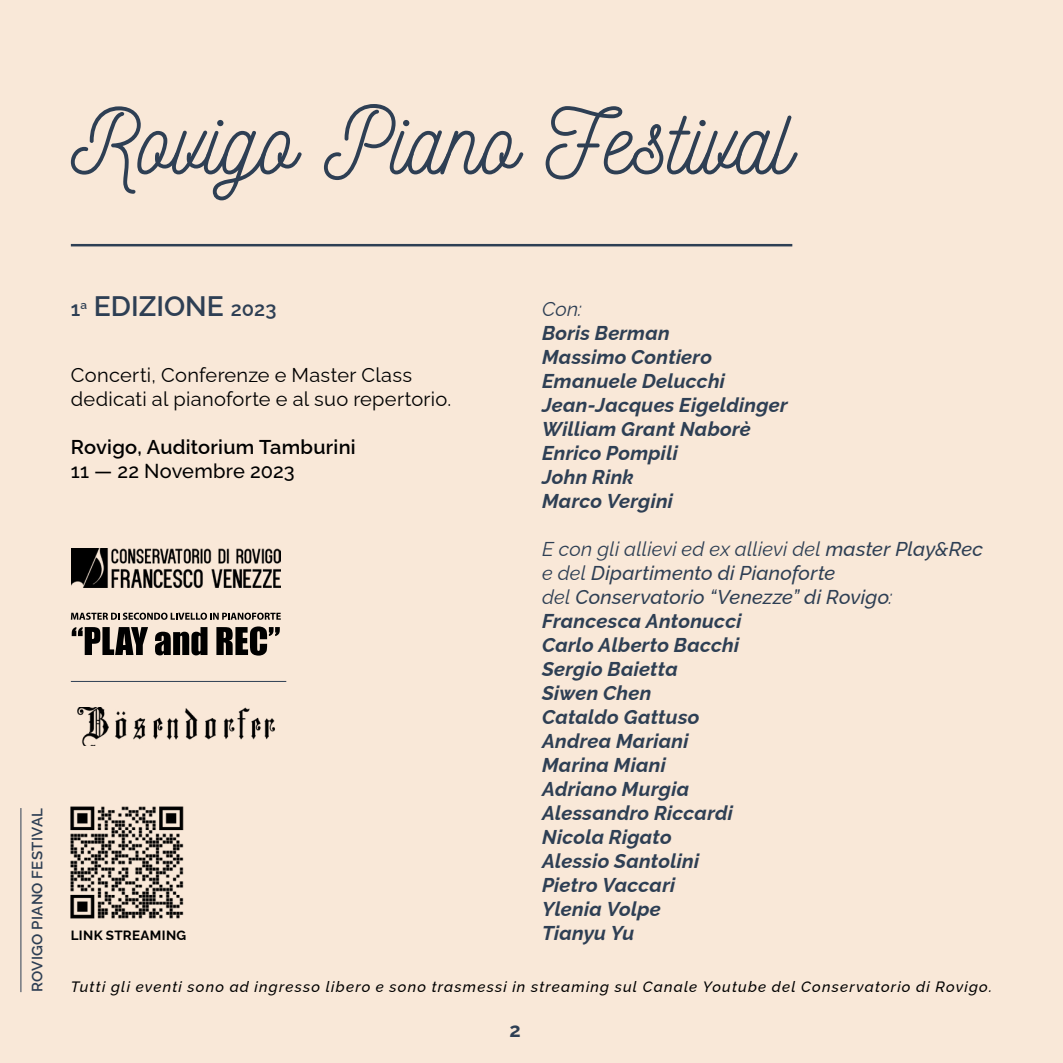
<style>
.page{position:relative;width:1063px;height:1063px;background:#f9e8d8}
.page>*{position:absolute;margin:0;border:0;box-sizing:border-box;transform-origin:0 0}
.t1{font:92px "Nickainley";color:#2e3f54}
.t2{font:600 28.25px "Raleway";color:#2e3f54}
.t3{font:600 20.25px "Raleway";color:#2e3f54}
.t4{font:italic 700 20px/24px "Raleway";letter-spacing:.015em;color:#2e3f54}
.t5{font:20px/24px "Raleway";letter-spacing:.015em;color:#000}
.t6{font:600 20px "Raleway";letter-spacing:.015em;color:#000}
.t7{font:500 20px "Raleway";letter-spacing:.01em;color:#000}
.t8{font:italic 20px "Raleway";color:#2e3f54}
.t9{font:700 20px "Raleway";color:#2e3f54}
.t10{font:italic 500 15px "Raleway";letter-spacing:.08em;color:#000}
.t11{font:600 15px "Raleway";letter-spacing:.02em;color:#2e3f54}
.t12{font:700 13.5px "Raleway";letter-spacing:.025em;color:#000}
.s1{font-size:20.25px}
.s2{font-weight:400}
.s3{font-weight:500}
</style>
<div class="page">
<hr style="left:20px;top:808px;width:1px;height:184px;background:#2e3f54">
<img style="left:71px;top:806px;width:112px;height:113px">
<hr style="left:71px;top:244px;width:721px;height:2px;background:#2e3f54">
<img style="left:71px;top:549px;width:210px;height:38px">
<img style="left:77px;top:707px;width:198px;height:39px">
<svg style="left:71px;top:613px;width:210px;height:7px"></svg>
<svg style="left:72px;top:627px;width:76px;height:28px"></svg>
<svg style="left:155px;top:627px;width:52px;height:28px"></svg>
<svg style="left:216px;top:626px;width:64px;height:30px"></svg>
<hr style="left:71px;top:681px;width:215px;height:1px;background:#2e3f54">
<h1 class="t1" style="left:71px;top:82px;width:723px">Rovigo Piano Festival</h1>
<p class="t11" style="left:25px;top:992px;width:186px;rotate:-90deg">ROVIGO PIANO FESTIVAL</p>
<p class="t3" style="left:71px;top:293px;width:18px">1<sup>a</sup></p>
<h2 class="t2" style="left:94px;top:284px;width:184px">EDIZIONE <span class="s1">2023</span></h2>
<p class="t8" style="left:542px;top:294px;width:41px">Con:</p>
<p class="t4" style="left:542px;top:319px;width:247px">Boris Berman<br>Massimo Contiero<br>Emanuele Delucchi<br>Jean-Jacques Eigeldinger<br>William Grant Naborè<br>Enrico Pompili<br>John Rink<br>Marco Vergini</p>
<p class="t4" style="left:542px;top:535px;width:443px"><span class="s2">E con gli allievi ed ex allievi del</span> <span class="s3">master Play&amp;Rec </span><span class="s2">e del</span> <span class="s3">Dipartimento di Pianoforte<br></span><span class="s2">del</span> <span class="s3">Conservatorio “Venezze” di Rovigo</span><span class="s2">:<br></span>Francesca Antonucci<br>Carlo Alberto Bacchi<br>Sergio Baietta<br>Siwen Chen<br>Cataldo Gattuso<br>Andrea Mariani<br>Marina Miani<br>Adriano Murgia<br>Alessandro Riccardi<br>Nicola Rigato<br>Alessio Santolini<br>Pietro Vaccari<br>Ylenia Volpe<br>Tianyu Yu</p>
<p class="t10" style="left:71px;top:975px;width:923px">Tutti gli eventi sono ad ingresso libero e sono trasmessi in streaming sul Canale Youtube del Conservatorio di Rovigo.</p>
<p class="t5" style="left:71px;top:361px;width:382px">Concerti, Conferenze e Master Class dedicati al pianoforte e al suo repertorio.</p>
<p class="t6" style="left:71px;top:432px;width:286px">Rovigo, Auditorium Tamburini</p>
<p class="t7" style="left:71px;top:460px;width:225px">11 — 22 Novembre 2023</p>
<p class="t12" style="left:71px;top:925px;width:117px">LINK STREAMING</p>
<p class="t9" style="left:510px;top:1014px;width:13px">2</p>
</div>
